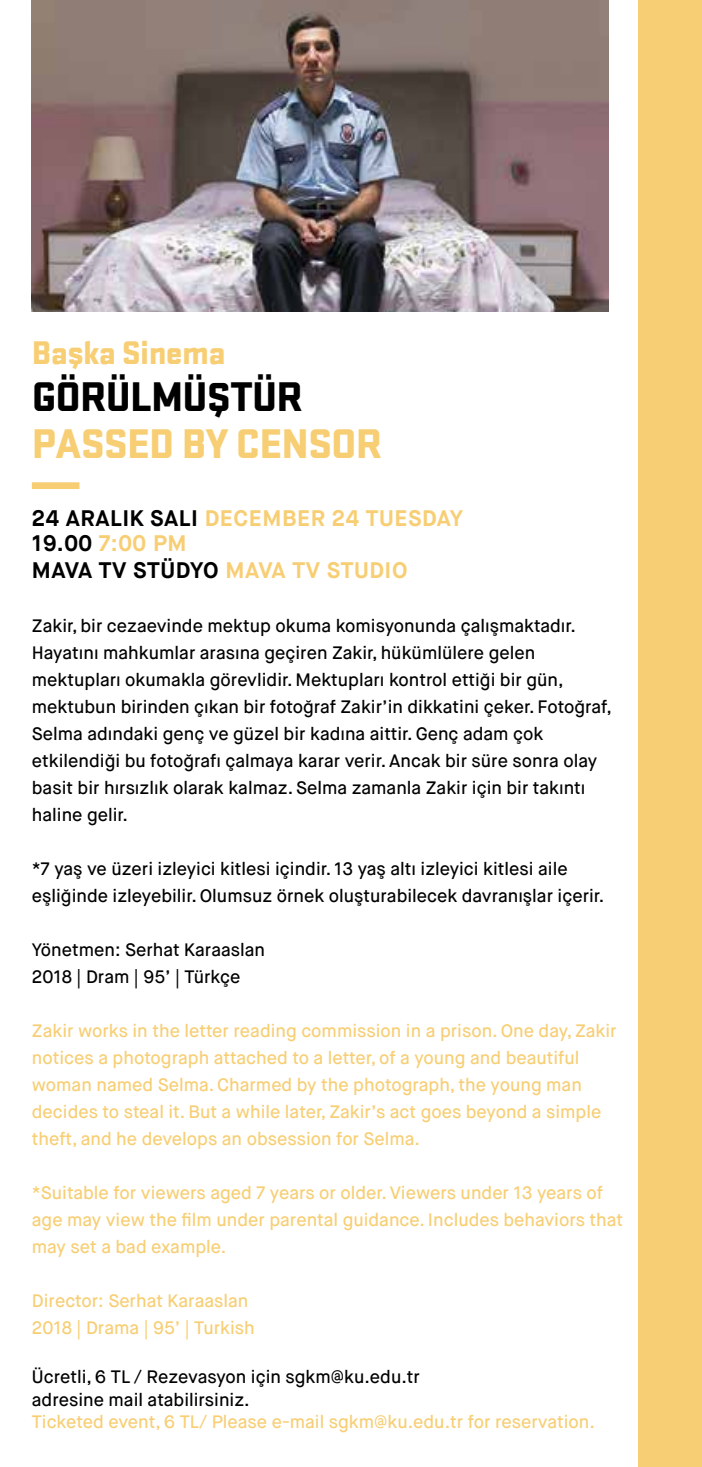
<style>
.page{position:relative;width:702px;height:1467px;background:#fff}
.page>*{position:absolute;margin:0;border:0;box-sizing:border-box;transform-origin:0 0}
.t1{font:900 42.75px "Stratum No 1";letter-spacing:-.02em;color:#f7ce73}
.t2{font:900 42.75px "Stratum No 1";letter-spacing:-.02em;color:#000}
.t3{font:900 33.75px "Stratum No 1";letter-spacing:-.02em;color:#f7ce73}
.t4{font:700 22.5px/24.8px "Maison Neue";letter-spacing:.025em;color:#f7ce73}
.t5{font:700 22.5px "Maison Neue";letter-spacing:.025em;color:#000}
.t6{font:500 18px/27px "Maison Neue";color:#000}
.t7{font:500 18px/27px "Maison Neue";color:#f7ce73}
.s1{color:#000}
.s2{color:#f7ce73}
</style>
<div class="page">
<img style="left:32px;top:0;width:576px;height:312px">
<div style="left:638px;top:0;width:64px;height:1467px;background:#f7ce73"></div>
<div style="left:32px;top:482px;width:47px;height:7px;background:#f7ce73"></div>
<h2 class="t3" style="left:32px;top:341px;width:195px">Başka Sinema</h2>
<h1 class="t2" style="left:32px;top:382px;width:272px">GÖRÜLMÜŞTÜR</h1>
<h1 class="t1" style="left:32px;top:429px;width:352px">PASSED BY CENSOR</h1>
<p class="t4" style="left:32px;top:507px;width:432px"><span class="s1">24 ARALIK SALI</span> DECEMBER 24 TUESDAY<br><span class="s1">19.00</span> 7:00 PM</p>
<p class="t5" style="left:32px;top:560px;width:377px">MAVA TV STÜDYO <span class="s2">MAVA TV STUDIO</span></p>
<p class="t6" style="left:32px;top:613px;width:581px">Zakir, bir cezaevinde mektup okuma komisyonunda çalışmaktadır.<br>Hayatını mahkumlar arasına geçiren Zakir, hükümlülere gelen mektupları okumakla görevlidir. Mektupları kontrol ettiği bir gün, mektubun birinden çıkan bir fotoğraf Zakir’in dikkatini çeker. Fotoğraf, Selma adındaki genç ve güzel bir kadına aittir. Genç adam çok etkilendiği bu fotoğrafı çalmaya karar verir. Ancak bir süre sonra olay basit bir hırsızlık olarak kalmaz. Selma zamanla Zakir için bir takıntı haline gelir.</p>
<p class="t6" style="left:32px;top:856px;width:574px">*7 yaş ve üzeri izleyici kitlesi içindir. 13 yaş altı izleyici kitlesi aile eşliğinde izleyebilir. Olumsuz örnek oluşturabilecek davranışlar içerir.</p>
<p class="t6" style="left:32px;top:937px;width:235px">Yönetmen: Serhat Karaaslan<br>2018 | Dram | 95’ | Türkçe</p>
<p class="t7" style="left:32px;top:1018px;width:586px">Zakir works in the letter reading commission in a prison. One day, Zakir notices a photograph attached to a letter, of a young and beautiful woman named Selma. Charmed by the photograph, the young man decides to steal it. But a while later, Zakir’s act goes beyond a simple theft, and he develops an obsession for Selma.</p>
<p class="t7" style="left:32px;top:1180px;width:593px">*Suitable for viewers aged 7 years or older. Viewers under 13 years of age may view the film under parental guidance. Includes behaviors that may set a bad example.</p>
<p class="t7" style="left:32px;top:1288px;width:224px">Director: Serhat Karaaslan<br>2018 | Drama | 95’ | Turkish</p>
<p class="t6" style="left:32px;top:1367px;width:389px;line-height:22.5px">Ücretli, 6 TL / Rezevasyon için sgkm@ku.edu.tr adresine mail atabilirsiniz.</p>
<p class="t7" style="left:32px;top:1410px;width:564px">Ticketed event, 6 TL/ Please e-mail sgkm@ku.edu.tr for reservation.</p>
</div>
